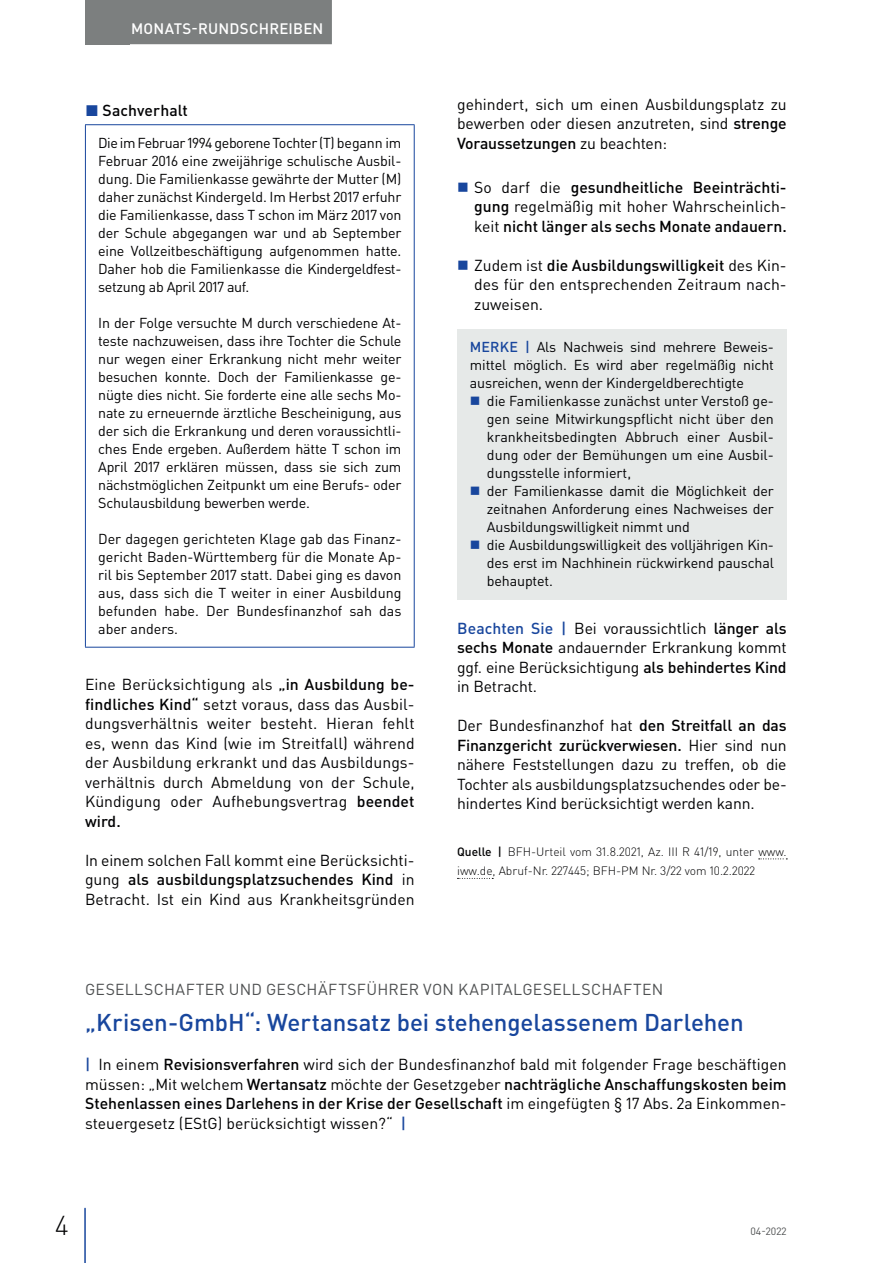
<style>
.page{position:relative;width:893px;height:1263px;background:#fff}
.page>*{position:absolute;margin:0;border:0;box-sizing:border-box;transform-origin:0 0}
.t1{font:300 27px "DIN Pro";color:#000002}
.t2{font:500 24px "DIN Pro";letter-spacing:-.005em;color:#18469d}
.t3{font:15.75px/19.5px "DIN Pro";color:#000002;text-align:justify}
.t4{font:500 15.75px/19.5px "DIN Pro";color:#000002;text-align:justify}
.t5{font:15.75px "DIN Pro";letter-spacing:.025em;color:#4f5152}
.t6{font:500 15px "DIN Pro";letter-spacing:.015em;color:#fff}
.t7{font:14.25px/18px "DIN Pro";letter-spacing:-.01em;color:#000002;text-align:justify}
.t8{font:300 12px/19.5px "DIN Pro";color:#000002}
.t9{font:10.5px "DIN Pro";color:#4f5152}
.s1{color:#18469d}
.s2{font-weight:500}
.s3{font-weight:400}
.s4{font-weight:500;color:#18469d}
</style>
<div class="page">
<div style="left:85px;top:0;width:45px;height:44px;background:#7c7f7f"></div>
<hr style="left:84px;top:1208px;width:2px;height:55px;background:#18469d">
<div style="left:122px;top:0;width:210px;height:44px;background:#7c7f7f"></div>
<hr style="left:85px;top:124px;width:330px;height:1px;background:#18469d">
<hr style="left:85px;top:125px;width:1px;height:522px;background:#18469d">
<hr style="left:414px;top:125px;width:1px;height:522px;background:#18469d">
<hr style="left:85px;top:647px;width:330px;height:1px;background:#18469d">
<svg style="left:759px;top:858px;width:28px;height:1px"></svg>
<svg style="left:457px;top:878px;width:36px;height:1px"></svg>
<div style="left:457px;top:329px;width:330px;height:270px;background:#e6e9e8"></div>
<p class="t6" style="left:131px;top:18px;width:194px">MONATS-RUNDSCHREIBEN</p>
<p class="t4" style="left:85px;top:100px;width:104px"><span class="s1">◼</span> Sachverhalt</p>
<p class="t7" style="left:98px;top:134px;width:305px">Die im Februar 1994 geborene Tochter (T) begann im Februar 2016 eine zweijährige schulische Ausbil&shy;dung. Die Familienkasse gewährte der Mutter (M) daher zunächst Kindergeld. Im Herbst 2017 erfuhr die Familienkasse, dass T schon im März 2017 von der Schule abgegangen war und ab September eine Vollzeitbeschäftigung aufgenommen hatte.<br>Daher hob die Familienkasse die Kindergeldfest&shy;setzung ab April 2017 auf.</p>
<p class="t7" style="left:98px;top:314px;width:305px">In der Folge versuchte M durch verschiedene At&shy;teste nachzuweisen, dass ihre Tochter die Schule nur wegen einer Erkrankung nicht mehr weiter besuchen konnte. Doch der Familienkasse ge&shy;nügte dies nicht. Sie forderte eine alle sechs Mo&shy;nate zu erneuernde ärztliche Bescheinigung, aus der sich die Erkrankung und deren voraussichtli&shy;ches Ende ergeben. Außerdem hätte T schon im April 2017 erklären müssen, dass sie sich zum nächstmöglichen Zeitpunkt um eine Berufs- oder Schulausbildung bewerben werde.</p>
<p class="t7" style="left:98px;top:530px;width:305px">Der dagegen gerichteten Klage gab das Finanz&shy;gericht Baden-Württemberg für die Monate Ap&shy;ril bis September 2017 statt. Dabei ging es davon aus, dass sich die T weiter in einer Ausbildung befunden habe. Der Bundesfinanzhof sah das aber anders.</p>
<p class="t3" style="left:85px;top:674px;width:331px">Eine Berücksichtigung als <span class="s2">„in Ausbildung be&shy;findliches Kind“</span> setzt voraus, dass das Ausbil&shy;dungsverhältnis weiter besteht. Hieran fehlt es, wenn das Kind (wie im Streitfall) während der Ausbildung erkrankt und das Ausbildungs&shy;verhältnis durch Abmeldung von der Schule, Kündigung oder Aufhebungsvertrag <span class="s2">beendet wird.</span></p>
<p class="t3" style="left:85px;top:850px;width:331px">In einem solchen Fall kommt eine Berücksichti&shy;gung <span class="s2">als ausbildungsplatzsuchendes Kind</span> in Betracht. Ist ein Kind aus Krankheitsgründen</p>
<p class="t3" style="left:457px;top:94px;width:331px">gehindert, sich um einen Ausbildungsplatz zu bewerben oder diesen anzutreten, sind <span class="s2">strenge Voraussetzungen</span> zu beachten:</p>
<p class="t4" style="left:474px;top:177px;width:314px"><span class="s3">So darf die</span> gesundheitliche Beeinträchti&shy;gung <span class="s3">regelmäßig mit hoher Wahrscheinlich&shy;keit</span> nicht länger als sechs Monate andauern.</p>
<p class="t3" style="left:474px;top:255px;width:314px">Zudem ist <span class="s2">die Ausbildungswilligkeit</span> des Kin&shy;des für den entsprechenden Zeitraum nach&shy;zuweisen.</p>
<p class="t7" style="left:470px;top:338px;width:306px"><span class="s4">MERKE |</span> Als Nachweis sind mehrere Beweis&shy;mittel möglich. Es wird aber regelmäßig nicht ausreichen, wenn der Kindergeldberechtigte</p>
<p class="t7" style="left:487px;top:392px;width:289px;text-align:left">die Familienkasse zunächst unter Verstoß ge&shy;gen seine Mitwirkungspflicht nicht über den krankheitsbedingten Abbruch einer Ausbil&shy;dung oder der Bemühungen um eine Ausbil&shy;dungsstelle informiert,<br>der Familienkasse damit die Möglichkeit der zeitnahen Anforderung eines Nachweises der Ausbildungswilligkeit nimmt und<br>die Ausbildungswilligkeit des volljährigen Kin&shy;des erst im Nachhinein rückwirkend pauschal behauptet.</p>
<p class="t3" style="left:457px;top:617px;width:331px"><span class="s4">Beachten Sie |</span> Bei voraussichtlich <span class="s2">länger als sechs Monate</span> andauernder Erkrankung kommt ggf. eine Berücksichtigung <span class="s2">als behindertes Kind </span>in Betracht.</p>
<p class="t3" style="left:457px;top:715px;width:331px">Der Bundesfinanzhof hat <span class="s2">den Streitfall an das Finanzgericht zurückverwiesen.</span> Hier sind nun nähere Feststellungen dazu zu treffen, ob die Tochter als ausbildungsplatzsuchendes oder be&shy;hindertes Kind berücksichtigt werden kann.</p>
<p class="t8" style="left:457px;top:841px;width:331px"><span class="s2">Quelle |</span> BFH-Urteil vom 31.8.2021, Az. III R 41/19, unter www. iww.de, Abruf-Nr. 227445; BFH-PM Nr. 3/22 vom 10.2.2022</p>
<p class="t5" style="left:85px;top:979px;width:580px">GESELLSCHAFTER UND GESCHÄFTSFÜHRER VON KAPITALGESELLSCHAFTEN</p>
<h2 class="t2" style="left:85px;top:1006px;width:660px">„Krisen-GmbH“: Wertansatz bei stehengelassenem Darlehen</h2>
<p class="t3" style="left:85px;top:1054px;width:703px"><span class="s4">|</span> In einem <span class="s2">Revisionsverfahren</span> wird sich der Bundesfinanzhof bald mit folgender Frage beschäftigen müssen: „Mit welchem <span class="s2">Wertansatz</span> möchte der Gesetzgeber <span class="s2">nachträgliche Anschaffungskosten beim Stehenlassen eines Darlehens in der Krise der Gesellschaft</span> im eingefügten § 17 Abs. 2a Einkommen&shy;steuergesetz (EStG) berücksichtigt wissen?“ <span class="s4">|</span></p>
<h1 class="t1" style="left:55px;top:1207px;width:15px">4</h1>
<p class="t9" style="left:750px;top:1224px;width:38px">04-2022</p>
</div>
